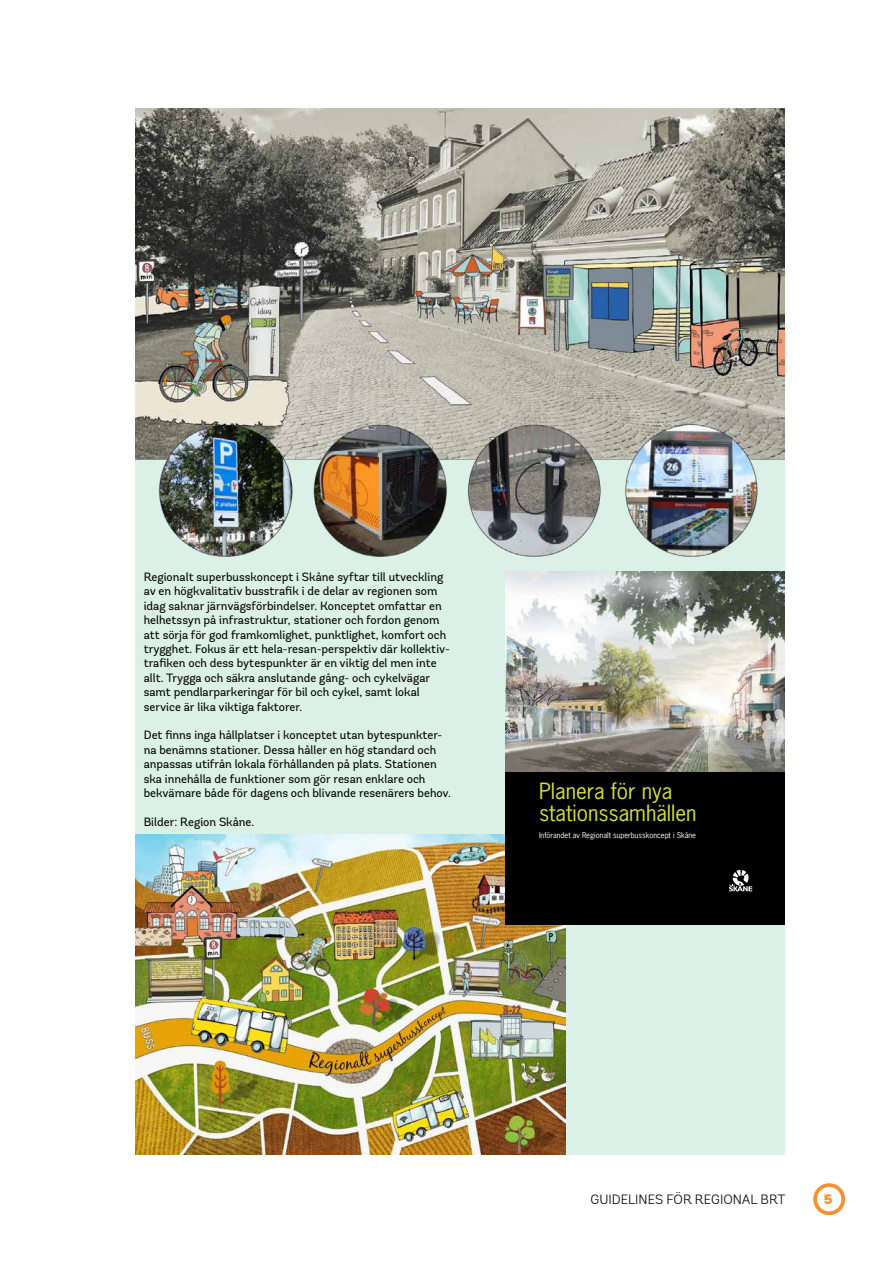
<style>
.page{position:relative;width:893px;height:1263px;background:#fff}
.page>*{position:absolute;margin:0;border:0;box-sizing:border-box;transform-origin:0 0}
.t1{font:21.15px/22.5px "News Gothic Std";color:#d6e03b}
.t2{font:300 13.5px "Andes Rounded";color:#000}
.t3{font:900 13.5px "Andes Rounded";color:#f59131}
.t4{font:12px/14.4px "Andes Rounded";color:#000}
.t5{font:7.5px "News Gothic Std";color:#fff}
</style>
<div class="page">
<div style="left:813px;top:1183px;width:32px;height:32px;border:4px solid #f59131;border-radius:50%"></div>
<div style="left:135px;top:108px;width:650px;height:1047px;background:#dbf0e6"></div>
<img style="left:135px;top:108px;width:650px;height:448px">
<img style="left:135px;top:834px;width:431px;height:321px">
<div style="left:506px;top:572px;width:279px;height:352px;background:#000"></div>
<img style="left:506px;top:572px;width:279px;height:199px">
<svg style="left:729px;top:870px;width:23px;height:21px"></svg>
<p class="t4" style="left:144px;top:570px;width:308px">Regionalt superbusskoncept i Skåne syftar till utveckling av en högkvalitativ busstrafik i de delar av regionen som idag saknar järnvägsförbindelser. Konceptet omfattar en helhetssyn på infrastruktur, stationer och fordon genom att sörja för god framkomlighet, punktlighet, komfort och trygghet. Fokus är ett hela-resan-perspektiv där kollektiv&shy;trafiken och dess bytespunkter är en viktig del men inte allt. Trygga och säkra anslutande gång- och cykelvägar samt pendlarparkeringar för bil och cykel, samt lokal service är lika viktiga faktorer.</p>
<p class="t4" style="left:144px;top:728px;width:309px">Det finns inga hållplatser i konceptet utan bytespunkter&shy;na benämns stationer. Dessa håller en hög standard och anpassas utifrån lokala förhållanden på plats. Stationen ska innehålla de funktioner som gör resan enklare och bekvämare både för dagens och blivande resenärers behov.</p>
<p class="t4" style="left:144px;top:814px;width:112px">Bilder: Region Skåne.</p>
<h1 class="t1" style="left:539px;top:779px;width:159px">Planera för nya stationssamhällen</h1>
<p class="t5" style="left:539px;top:830px;width:158px">Införandet av Regionalt superbusskoncept i Skåne</p>
<p class="t2" style="left:590px;top:1191px;width:196px">GUIDELINES FÖR REGIONAL BRT</p>
<p class="t3" style="left:824px;top:1191px;width:10px">5</p>
</div>
